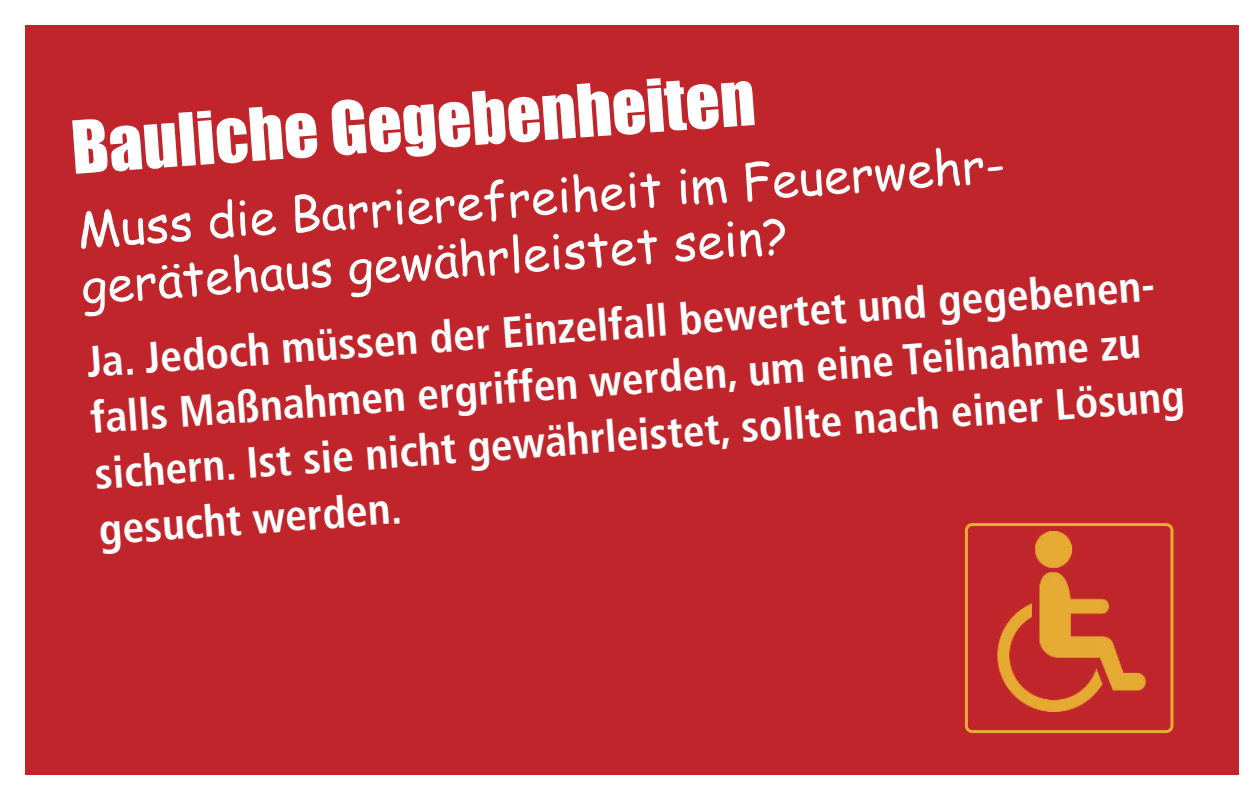
<style>
.page{position:relative;width:1259px;height:808px;background:#fff}
.page>*{position:absolute;margin:0;border:0;box-sizing:border-box;transform-origin:0 0}
.t1{font:67.8px "Impact";color:#fff}
.t2{font:48.6px/56.1px "Comic Sans MS";color:#fff}
.t3{font:700 condensed 43.8px/56.1px "Frutiger";color:#fff}
</style>
<div class="page">
<div style="left:26px;top:26px;width:1212px;height:749px;background:#c0252b"></div>
<svg style="left:965px;top:523px;width:208px;height:210px"></svg>
<h1 class="t1" style="left:69px;top:110px;width:687px;rotate:-4deg">Bauliche Gegebenheiten</h1>
<p class="t2" style="left:75px;top:202px;width:935px;rotate:-4deg">Muss die Barrierefreiheit im Feuerwehr&shy;gerätehaus gewährleistet sein?</p>
<p class="t3" style="left:85px;top:337px;width:1094px;rotate:-4deg">Ja. Jedoch müssen der Einzelfall bewertet und gegebenen&shy;falls Maßnahmen ergriffen werden, um eine Teilnahme zu sichern. Ist sie nicht gewährleistet, sollte nach einer Lösung gesucht werden.</p>
</div>
